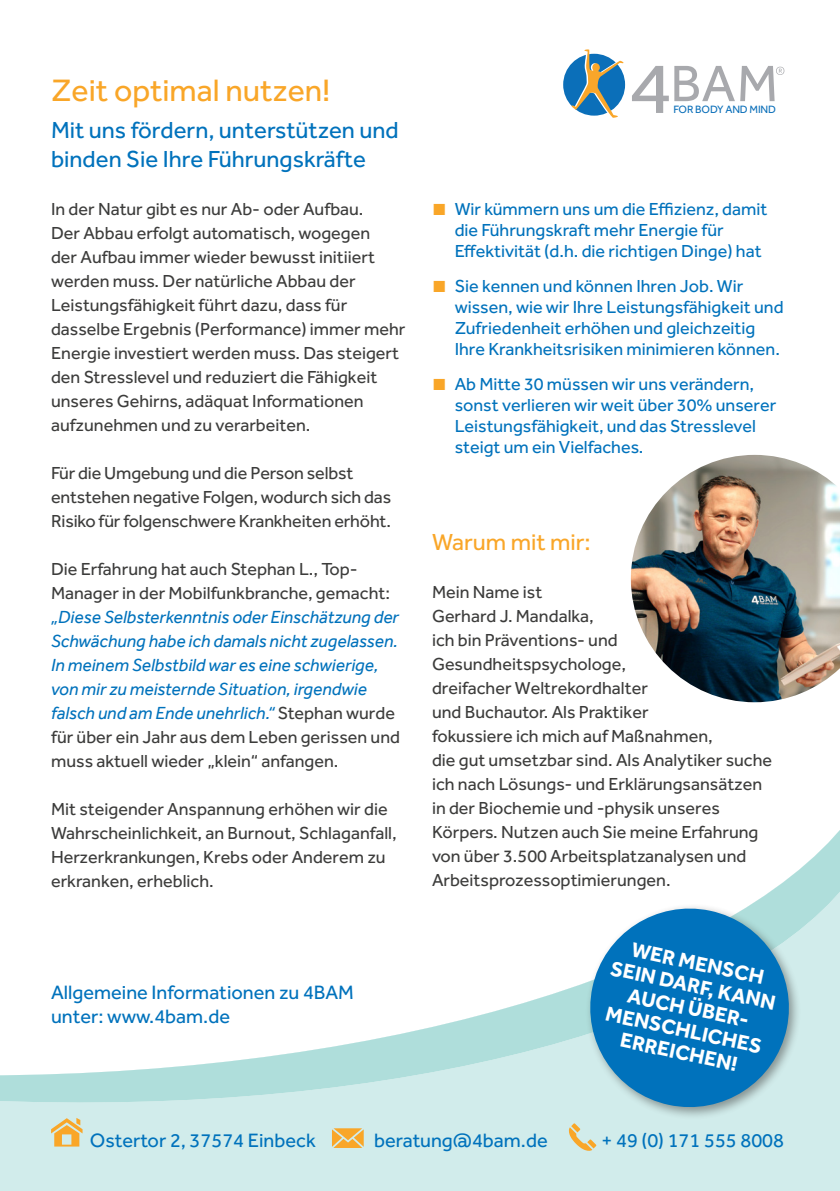
<style>
.page{position:relative;width:840px;height:1191px;background:#fff}
.page>*{position:absolute;margin:0;border:0;box-sizing:border-box;transform-origin:0 0}
.t1{font:32px "Effra";color:#f9a628}
.t2{font:24px/28.8px "Effra";color:#0072bc}
.t3{font:24px "Effra";color:#f9a628}
.t4{font:700 21.2px/22.6px "Effra";color:#fff;text-align:center}
.t5{font:20px/24px "Effra";color:#0072bc}
.t6{font:18px/24px "Effra";color:#3c3c3b}
.t7{font:18px/21px "Effra";color:#0072bc}
.t8{font:italic 18px/24px "Effra";color:#0072bc}
.t9{font:11px "Effra";letter-spacing:-.01em;color:#0b6fb9}
.s1{font-style:normal;color:#3c3c3b}
.s2{font-family:"Arial";font-size:24px;color:#f9a628}
</style>
<div class="page">
<svg style="left:674px;top:66px;width:110px;height:35px"></svg>
<div style="left:563px;top:54px;width:61px;height:62px;background:#0b6fb9;border-radius:50%"></div>
<svg style="left:570px;top:49px;width:53px;height:69px"></svg>
<svg style="left:632px;top:66px;width:36px;height:47px"></svg>
<img style="left:630px;top:455px;width:209px;height:247px">
<div style="left:0;top:1118px;width:839px;height:73px;background:#d1eceb"></div>
<svg style="left:0;top:831px;width:839px;height:287px"></svg>
<svg style="left:51px;top:1117px;width:31px;height:29px"></svg>
<svg style="left:332px;top:1128px;width:31px;height:20px"></svg>
<svg style="left:568px;top:1123px;width:28px;height:28px"></svg>
<div style="left:584px;top:903px;width:217px;height:217px;background:#3c3c3b;opacity:.5"></div>
<svg style="left:580px;top:899px;width:217px;height:217px;background:#479aca"></svg>
<div style="left:38px;top:974px;width:328px;height:31px;background:#fff"></div>
<h1 class="t1" style="left:51px;top:71px;width:281px">Zeit optimal nutzen!</h1>
<h2 class="t2" style="left:51px;top:115px;width:349px">Mit uns fördern, unterstützen und binden Sie Ihre Führungskräfte</h2>
<p class="t6" style="left:51px;top:197px;width:355px">In der Natur gibt es nur Ab- oder Aufbau.<br>Der Abbau erfolgt automatisch, wogegen<br>der Aufbau immer wieder bewusst initiiert werden muss. Der natürliche Abbau der Leistungsfähigkeit führt dazu, dass für dasselbe Ergebnis (Performance) immer mehr Energie investiert werden muss. Das steigert den Stresslevel und reduziert die Fähigkeit unseres Gehirns, adäquat Informationen aufzunehmen und zu verarbeiten.</p>
<p class="t6" style="left:51px;top:461px;width:341px">Für die Umgebung und die Person selbst entstehen negative Folgen, wodurch sich das<br>Risiko für folgenschwere Krankheiten erhöht.</p>
<p class="t6" style="left:51px;top:557px;width:340px">Die Erfahrung hat auch Stephan L., Top-<br>Manager in der Mobilfunkbranche, gemacht:</p>
<p class="t8" style="left:51px;top:605px;width:350px">„Diese Selbsterkenntnis oder Einschätzung der Schwächung habe ich damals nicht zugelassen.<br>In meinem Selbstbild war es eine schwierige, von mir zu meisternde Situation, irgendwie falsch und am Ende unehrlich.“ <span class="s1">Stephan wurde für über ein Jahr aus dem Leben gerissen und muss aktuell wieder „klein“ anfangen.</span></p>
<p class="t6" style="left:51px;top:797px;width:347px">Mit steigender Anspannung erhöhen wir die Wahrscheinlichkeit, an Burnout, Schlaganfall, Herzerkrankungen, Krebs oder Anderem zu erkranken, erheblich.</p>
<p class="t5" style="left:51px;top:980px;width:304px">Allgemeine Informationen zu 4BAM unter: www.4bam.de</p>
<p class="t9" style="left:673px;top:103px;width:104px">FOR BODY AND MIND</p>
<p class="t7" style="left:454px;top:198px;width:314px;text-indent:-23px"><span class="s2">■</span> Wir kümmern uns um die Effizienz, damit die Führungskraft mehr Energie für<br>Effektivität (d.h. die richtigen Dinge) hat</p>
<p class="t7" style="left:454px;top:275px;width:330px;text-indent:-23px"><span class="s2">■</span> Sie kennen und können Ihren Job. Wir wissen, wie wir Ihre Leistungsfähigkeit und Zufriedenheit erhöhen und gleichzeitig Ihre Krankheitsrisiken minimieren können.</p>
<p class="t7" style="left:454px;top:373px;width:323px;text-indent:-23px"><span class="s2">■</span> Ab Mitte 30 müssen wir uns verändern, sonst verlieren wir weit über 30% unserer Leistungsfähigkeit, und das Stresslevel steigt um ein Vielfaches.</p>
<h2 class="t3" style="left:432px;top:528px;width:160px">Warum mit mir:</h2>
<p class="t6" style="left:432px;top:580px;width:341px">Mein Name ist<br>Gerhard J. Mandalka,<br>ich bin Präventions- und<br>Gesundheitspsychologe,<br>dreifacher Weltrekordhalter<br>und Buchautor. Als Praktiker<br>fokussiere ich mich auf Maßnahmen,<br>die gut umsetzbar sind. Als Analytiker suche ich nach Lösungs- und Erklärungsansätzen in der Biochemie und -physik unseres<br>Körpers. Nutzen auch Sie meine Erfahrung von über 3.500 Arbeitsplatzanalysen und<br>Arbeitsprozessoptimierungen.</p>
<p class="t4" style="left:617px;top:934px;width:169px;rotate:12deg">WER MENSCH<br>SEIN DARF, KANN<br>AUCH ÜBER-<br>MENSCHLICHES<br>ERREICHEN!</p>
<p class="t5" style="left:90px;top:1127px;width:227px">Ostertor 2, 37574 Einbeck</p>
<p class="t5" style="left:374px;top:1127px;width:175px">beratung@4bam.de</p>
<p class="t5" style="left:601px;top:1127px;width:184px">+ 49 (0) 171 555 8008</p>
</div>
